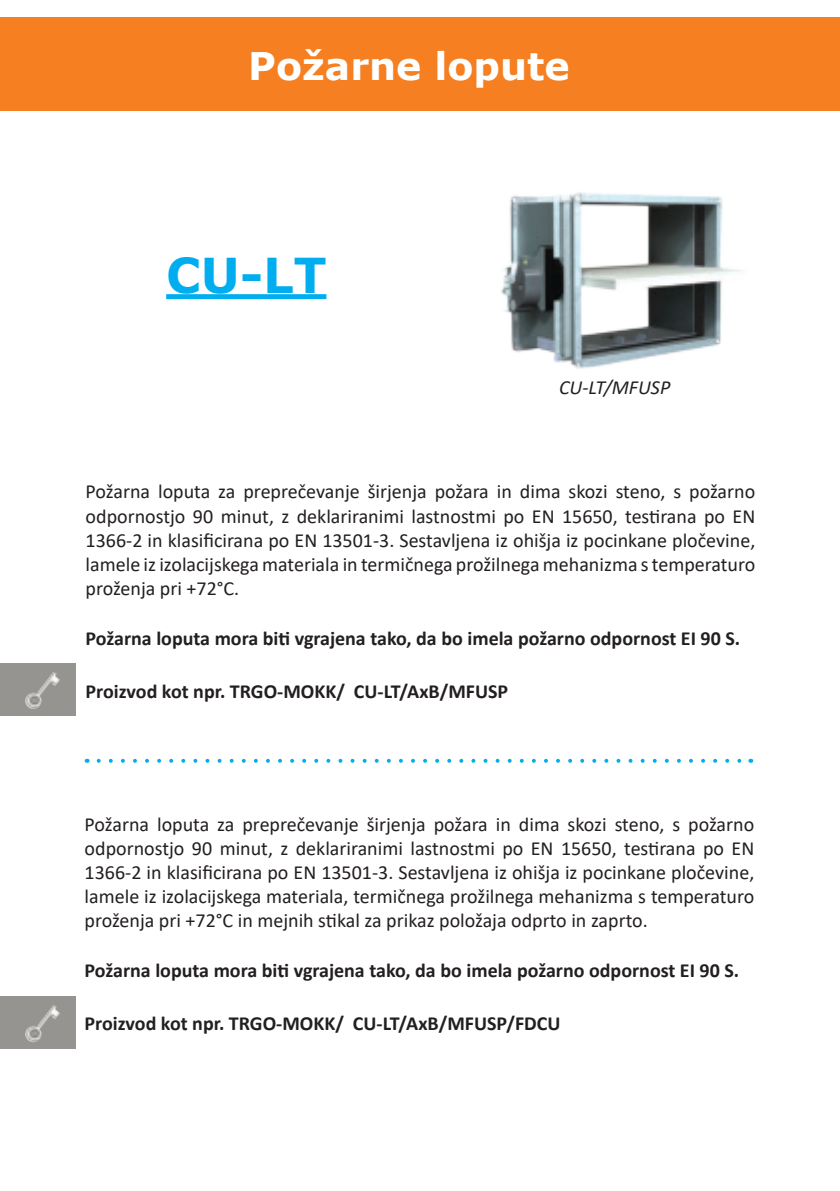
<style>
.page{position:relative;width:840px;height:1191px;background:#fff}
.page>*{position:absolute;margin:0;border:0;box-sizing:border-box;transform-origin:0 0}
.t1{font:700 48px "Verdana";color:#00aeef}
.t2{font:700 38px "Verdana";color:#fff}
.t3{font:20px/24px "Calibri";color:#231f20;text-align:justify}
.t4{font:700 20px "Calibri";color:#231f20}
.t5{font:italic 20px "Calibri";color:#231f20}
</style>
<div class="page">
<div style="left:0;top:17px;width:839px;height:94px;background:#f57f21"></div>
<div style="left:166px;top:294px;width:160px;height:5px;background:#00aeef"></div>
<div style="left:0;top:663px;width:75px;height:53px;background:#959490"></div>
<img style="left:25px;top:672px;width:35px;height:37px">
<svg style="left:99px;top:759px;width:643px;height:4px"></svg>
<div style="left:0;top:996px;width:75px;height:53px;background:#959490"></div>
<img style="left:25px;top:1005px;width:35px;height:37px">
<img style="left:501px;top:192px;width:241px;height:177px">
<h2 class="t2" style="left:248px;top:39px;width:323px">Požarne lopute</h2>
<h1 class="t1" style="left:166px;top:249px;width:162px">CU-LT</h1>
<p class="t5" style="left:558px;top:379px;width:113px">CU-LT/MFUSP</p>
<p class="t3" style="left:86px;top:479px;width:670px">Požarna loputa za preprečevanje širjenja požara in dima skozi steno, s požarno odpornostjo 90 minut, z deklariranimi lastnostmi po EN 15650, testirana po EN 1366-2 in klasificirana po EN 13501-3. Sestavljena iz ohišja iz pocinkane pločevine, lamele iz izolacijskega materiala in termičnega prožilnega mehanizma s temperaturo proženja pri +72°C.</p>
<p class="t4" style="left:86px;top:624px;width:655px">Požarna loputa mora biti vgrajena tako, da bo imela požarno odpornost EI 90 S.</p>
<p class="t4" style="left:86px;top:677px;width:424px">Proizvod kot npr. TRGO-MOKK/ CU-LT/AxB/MFUSP</p>
<p class="t3" style="left:85px;top:811px;width:670px">Požarna loputa za preprečevanje širjenja požara in dima skozi steno, s požarno odpornostjo 90 minut, z deklariranimi lastnostmi po EN 15650, testirana po EN 1366-2 in klasificirana po EN 13501-3. Sestavljena iz ohišja iz pocinkane pločevine, lamele iz izolacijskega materiala, termičnega prožilnega mehanizma s temperaturo proženja pri +72°C in mejnih stikal za prikaz položaja odprto in zaprto.</p>
<p class="t4" style="left:85px;top:956px;width:655px">Požarna loputa mora biti vgrajena tako, da bo imela požarno odpornost EI 90 S.</p>
<p class="t4" style="left:85px;top:1009px;width:477px">Proizvod kot npr. TRGO-MOKK/ CU-LT/AxB/MFUSP/FDCU</p>
</div>
